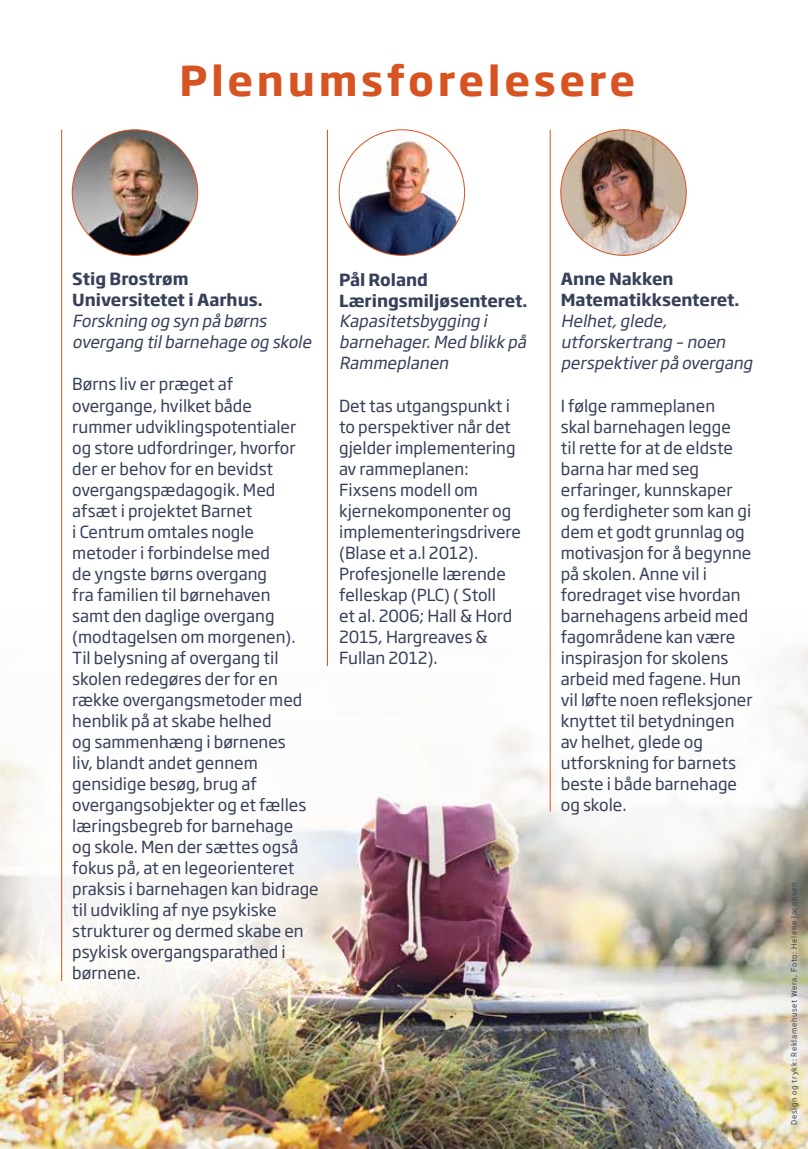
<style>
.page{position:relative;width:808px;height:1149px;background:#fff}
.page>*{position:absolute;margin:0;border:0;box-sizing:border-box;transform-origin:0 0}
.t1{font:700 40.5px "Soho Gothic Std";letter-spacing:.09em;color:#d75321}
.t2{font:16.5px/21px "Soho Gothic Std";color:#37405a}
.t3{font:italic 16.5px/21px "Soho Gothic Std";color:#37405a}
.t4{font:700 16.5px/21px "Soho Gothic Std";color:#37405a}
.t5{font:7.5px "Soho Gothic Std";letter-spacing:.09em;color:#37405a}
</style>
<div class="page">
<img style="left:0;top:612px;width:808px;height:536px">
<img style="left:0;top:677px;width:352px;height:422px">
<svg style="left:446px;top:531px;width:362px;height:423px"></svg>
<img style="left:72px;top:130px;width:126px;height:125px;border-radius:63px">
<img style="left:342px;top:130px;width:123px;height:125px">
<img style="left:561px;top:130px;width:125px;height:125px;border-radius:63px">
<hr style="left:61px;top:130px;width:1px;height:850px;background:#d75321">
<hr style="left:327px;top:130px;width:1px;height:535px;background:#d75321">
<hr style="left:550px;top:130px;width:1px;height:681px;background:#d75321">
<h1 class="t1" style="left:179px;top:54px;width:457px">Plenumsforelesere</h1>
<p class="t4" style="left:72px;top:269px;width:192px">Stig Brostrøm<br>Universitetet i Aarhus.</p>
<p class="t3" style="left:72px;top:311px;width:244px">Forskning og syn på børns overgang tilbarnehage og skole</p>
<p class="t2" style="left:72px;top:374px;width:248px">Børns liv er præget af overgange, hvilket både<br>rummer udviklingspotentialer og store udfordringer, hvorfor der er behov for en bevidst overgangspædagogik. Med afsæt i projektet Barnet<br>i Centrum omtales nogle metoder i forbindelse med<br>de yngste børns overgang<br>fra familien til børnehaven<br>samt den daglige overgang (modtagelsen om morgenen).<br>Til belysning af overgang til skolen redegøres der for en række overgangsmetoder med henblik på at skabe helhed<br>og sammenhæng i børnenes<br>liv, blandt andet gennem gensidige besøg, brug af overgangsobjekter og et fælles læringsbegreb for barnehage<br>og skole. Men der sættes også fokus på, at en legeorienteret praksis i barnehagen kan bidrage til udvikling af nye psykiske strukturer og dermed skabe en psykisk overgangsparathed i børnene.</p>
<p class="t4" style="left:339px;top:269px;width:190px">Pål Roland<br>Læringsmiljøsenteret.</p>
<p class="t3" style="left:339px;top:311px;width:192px">Kapasitetsbygging i barnehager.Med blikk på<br>Rammeplanen</p>
<p class="t2" style="left:339px;top:395px;width:183px">Det tas utgangspunkt i to perspektiver når det gjelder implementering av rammeplanen:<br>Fixsens modell om kjernekomponenter og implementeringsdrivere (Blase et a.l 2012).<br>Profesjonelle lærende felleskap (PLC) ( Stoll<br>et al. 2006; Hall &amp; Hord<br>2015, Hargreaves &amp;<br>Fullan 2012).</p>
<p class="t4" style="left:561px;top:269px;width:180px">Anne Nakken<br>Matematikksenteret.</p>
<p class="t3" style="left:561px;top:311px;width:197px">Helhet,glede, utforskertrang – noen perspektiverpå overgang</p>
<p class="t2" style="left:561px;top:395px;width:193px">I følge rammeplanen<br>skal barnehagen legge<br>til rette for at de eldste barna har med seg erfaringer, kunnskaper og ferdigheter som kan gi dem et godt grunnlag og motivasjon for å begynne på skolen. Anne vil i foredraget vise hvordan barnehagens arbeid med fagområdene kan være inspirasjon for skolens arbeid med fagene. Hun vil løfte noen refleksjoner knyttet til betydningen av helhet, glede og utforskning for barnets beste i både barnehage og skole.</p>
<p class="t5" style="left:789px;top:1124px;width:243px;rotate:-90deg">Design og trykk: Reklamehuset Wera, Foto: Helene Jacobsen</p>
</div>
